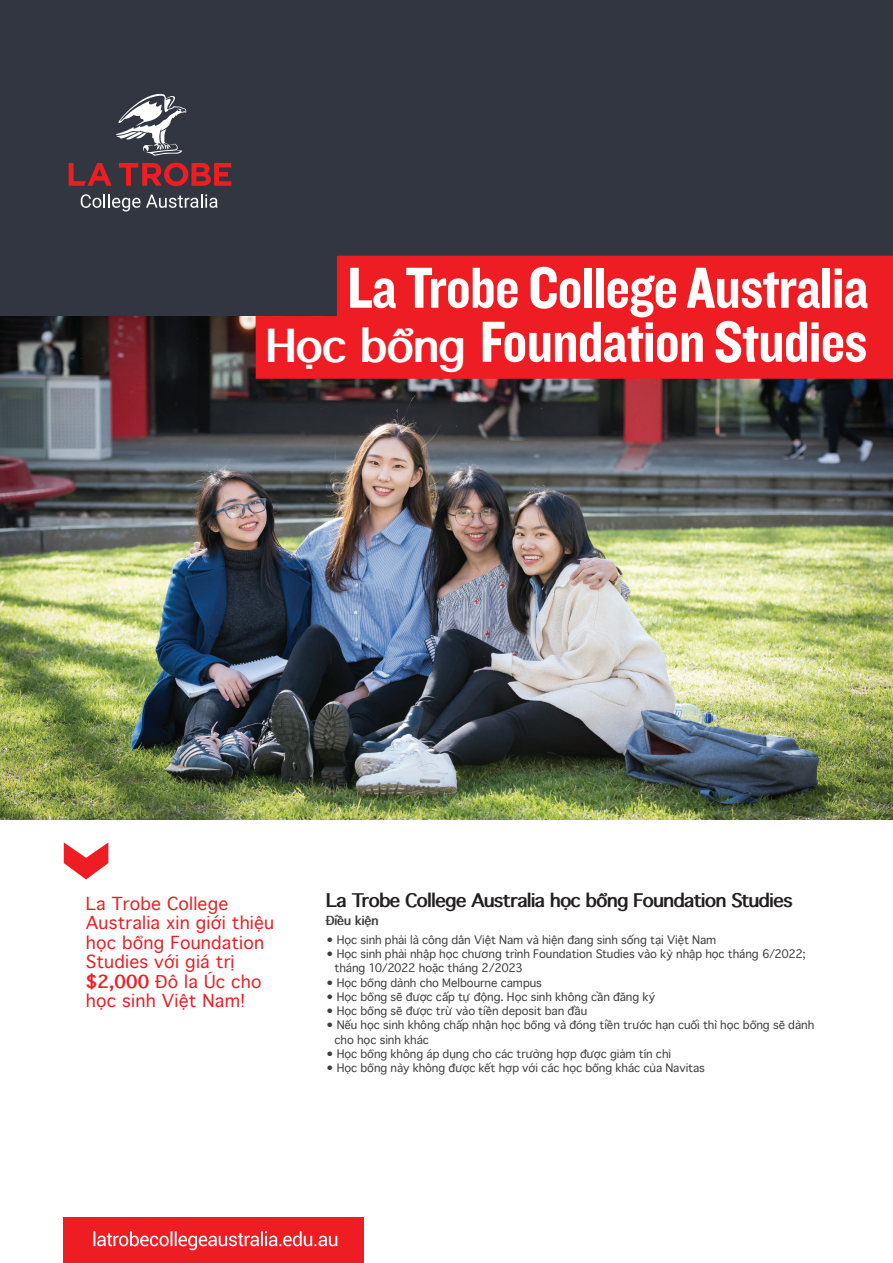
<style>
.page{position:relative;width:893px;height:1263px;background:#fff}
.page>*{position:absolute;margin:0;border:0;box-sizing:border-box;transform-origin:0 0}
.t1{font:60px "Knockout 50 Welterweight";letter-spacing:-.015em;color:#fff}
.t2{font:700 18px "Thonburi";letter-spacing:-.02em;color:#231f20}
.t3{font:300 17.25px/19.5px "Thonburi";letter-spacing:.01em;color:#ee1d23}
.t4{font:700 12px "Thonburi";color:#3e3e3f}
.t5{font:300 11.25px/14.2px "Thonburi";letter-spacing:-.005em;color:#3e3e3f}
.s1{font-family:"Thonburi";font-weight:700;font-size:43.5px}
.s2{font-weight:700}
</style>
<div class="page">
<img style="left:0;top:316px;width:893px;height:504px">
<div style="left:0;top:0;width:893px;height:316px;background:#323640"></div>
<svg style="left:69px;top:163px;width:43px;height:23px"></svg>
<svg style="left:119px;top:163px;width:112px;height:23px"></svg>
<svg style="left:116px;top:93px;width:70px;height:63px"></svg>
<svg style="left:81px;top:194px;width:136px;height:18px"></svg>
<div style="left:63px;top:1217px;width:300px;height:46px;background:#ee1d23"></div>
<svg style="left:94px;top:1231px;width:243px;height:19px"></svg>
<svg style="left:64px;top:842px;width:44px;height:37px"></svg>
<div style="left:256px;top:316px;width:637px;height:63px;background:#ee1d23"></div>
<div style="left:337px;top:256px;width:556px;height:62px;background:#ee1d23"></div>
<h1 class="t1" style="left:347px;top:248px;width:523px">La Trobe College Australia</h1>
<h1 class="t1" style="left:266px;top:302px;width:603px"><span class="s1">Học bổng</span> Foundation Studies</h1>
<h3 class="t3" style="left:86px;top:894px;width:190px">La Trobe College<br>Australia xin giới thiệu học bổng Foundation<br>Studies với giá trị <span class="s2">$2,000</span> Đô la Úc cho học sinh Việt Nam!</h3>
<h2 class="t2" style="left:326px;top:890px;width:468px">La Trobe College Australia học bổng Foundation Studies</h2>
<p class="t4" style="left:326px;top:914px;width:54px">Điều kiện</p>
<p class="t5" style="left:326px;top:933px;width:392px">• Học sinh phải là công dân Việt Nam và hiện đang sinh sống tại Việt Nam</p>
<p class="t5" style="left:334px;top:947px;width:473px;text-indent:-9px">• Học sinh phải nhập học chương trình Foundation Studies vào kỳ nhập học tháng 6/2022; tháng 10/2022 hoặc tháng 2/2023</p>
<p class="t5" style="left:326px;top:975px;width:217px">• Học bổng dành cho Melbourne campus</p>
<p class="t5" style="left:326px;top:990px;width:331px">• Học bổng sẽ được cấp tự động. Học sinh không cần đăng ký</p>
<p class="t5" style="left:326px;top:1004px;width:263px">• Học bổng sẽ được trừ vào tiền deposit ban đầu</p>
<p class="t5" style="left:334px;top:1018px;width:481px;text-indent:-9px">• Nếu học sinh không chấp nhận học bổng và đóng tiền trước hạn cuối thì học bổng sẽ dành cho học sinh khác</p>
<p class="t5" style="left:326px;top:1047px;width:347px">• Học bổng không áp dụng cho các trường hợp được giảm tín chỉ</p>
<p class="t5" style="left:326px;top:1061px;width:380px">• Học bổng này không được kết hợp với các học bổng khác của Navitas</p>
</div>
